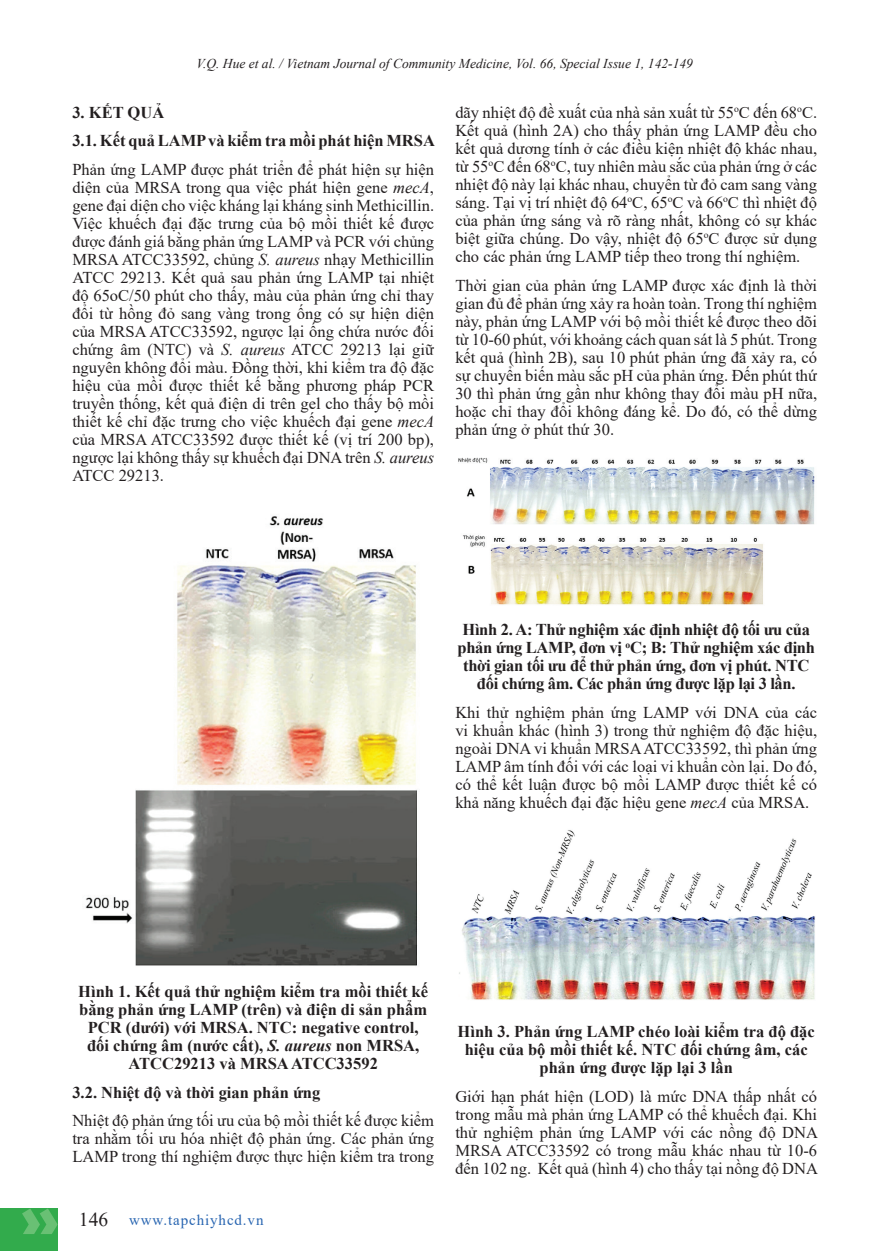
<style>
.page{position:relative;width:881px;height:1251px;background:#fff}
.page>*{position:absolute;margin:0;border:0;box-sizing:border-box;transform-origin:0 0}
.t1{font:16.5px/18px "Times New Roman";color:#231f20;text-align:justify}
.t2{font:700 16.5px/18px "Times New Roman";color:#231f20;text-align:center}
.t3{font:700 16.5px/18px "Times New Roman";letter-spacing:-.02em;color:#231f20;text-align:center}
.t4{font:15px "Times New Roman";letter-spacing:.06em;color:#2865b1}
.t5{font:italic 13.5px "Times New Roman";color:#231f20}
.s1{font-style:italic}
.s2{font-size:19.5px;color:#231f20}
</style>
<div class="page">
<div style="left:0;top:1208px;width:58px;height:42px;background:#32ab4c"></div>
<svg style="left:22px;top:1208px;width:36px;height:25px"></svg>
<img style="left:85px;top:516px;width:332px;height:450px">
<img style="left:458px;top:457px;width:357px;height:148px">
<img style="left:459px;top:830px;width:356px;height:170px">
<p class="t5" style="left:196px;top:54px;width:497px">V.Q. Hue et al. / Vietnam Journal of Community Medicine, Vol. 66, Special Issue 1, 142-149</p>
<p class="t2" style="left:72px;top:97px;width:364px;line-height:28.7px;text-align:left">3. KẾT QUẢ<br>3.1. Kết quả LAMP và kiểm tra mồi phát hiện MRSA</p>
<p class="t1" style="left:72px;top:160px;width:363px">Phản ứng LAMP được phát triển để phát hiện sự hiện diện của MRSA trong qua việc phát hiện gene <span class="s1">mecA</span>, gene đại diện cho việc kháng lại kháng sinh Methicillin.<br>Việc khuếch đại đặc trưng của bộ mồi thiết kế được được đánh giá bằng phản ứng LAMP và PCR với chủng MRSA ATCC33592, chủng <span class="s1">S. aureus</span> nhạy Methicillin ATCC 29213. Kết quả sau phản ứng LAMP tại nhiệt độ 65oC/50 phút cho thấy, màu của phản ứng chỉ thay đổi từ hồng đỏ sang vàng trong ống có sự hiện diện của MRSA ATCC33592, ngược lại ống chứa nước đối chứng âm (NTC) và <span class="s1">S. aureus</span> ATCC 29213 lại giữ nguyên không đổi màu. Đồng thời, khi kiểm tra độ đặc hiệu của mồi được thiết kế bằng phương pháp PCR truyền thống, kết quả điện di trên gel cho thấy bộ mồi thiết kế chỉ đặc trưng cho việc khuếch đại gene <span class="s1">mecA </span>của MRSA ATCC33592 được thiết kế (vị trí 200 bp), ngược lại không thấy sự khuếch đại DNA trên <span class="s1">S. aureus </span>ATCC 29213.</p>
<p class="t1" style="left:455px;top:103px;width:363px">dãy nhiệt độ đề xuất của nhà sản xuất từ 55<sup>o</sup>C đến 68<sup>o</sup>C.<br>Kết quả (hình 2A) cho thấy phản ứng LAMP đều cho kết quả dương tính ở các điều kiện nhiệt độ khác nhau, từ 55<sup>o</sup>C đến 68<sup>o</sup>C, tuy nhiên màu sắc của phản ứng ở các nhiệt độ này lại khác nhau, chuyển từ đỏ cam sang vàng sáng. Tại vị trí nhiệt độ 64<sup>o</sup>C, 65<sup>o</sup>C và 66<sup>o</sup>C thì nhiệt độ của phản ứng sáng và rõ ràng nhất, không có sự khác biệt giữa chúng. Do vậy, nhiệt độ 65<sup>o</sup>C được sử dụng cho các phản ứng LAMP tiếp theo trong thí nghiệm.</p>
<p class="t1" style="left:455px;top:275px;width:363px">Thời gian của phản ứng LAMP được xác định là thời gian đủ để phản ứng xảy ra hoàn toàn. Trong thí nghiệm này, phản ứng LAMP với bộ mồi thiết kế được theo dõi từ 10-60 phút, với khoảng cách quan sát là 5 phút. Trong kết quả (hình 2B), sau 10 phút phản ứng đã xảy ra, có sự chuyển biến màu sắc pH của phản ứng. Đến phút thứ 30 thì phản ứng gần như không thay đổi màu pH nữa, hoặc chỉ thay đổi không đáng kể. Do đó, có thể dừng phản ứng ở phút thứ 30.</p>
<p class="t3" style="left:457px;top:620px;width:359px">Hình 2. A: Thử nghiệm xác định nhiệt độ tối ưu của phản ứng LAMP, đơn vị <sup>o</sup>C; B: Thử nghiệm xác định thời gian tối ưu để thử phản ứng, đơn vị phút. NTC đối chứng âm. Các phản ứng được lặp lại 3 lần.</p>
<p class="t1" style="left:455px;top:702px;width:363px">Khi thử nghiệm phản ứng LAMP với DNA của các vi khuẩn khác (hình 3) trong thử nghiệm độ đặc hiệu, ngoài DNA vi khuẩn MRSA ATCC33592, thì phản ứng LAMP âm tính đối với các loại vi khuẩn còn lại. Do đó, có thể kết luận được bộ mồi LAMP được thiết kế có khả năng khuếch đại đặc hiệu gene <span class="s1">mecA</span> của MRSA.</p>
<p class="t2" style="left:78px;top:981px;width:351px">Hình 1. Kết quả thử nghiệm kiểm tra mồi thiết kế bằng phản ứng LAMP (trên) và điện di sản phẩm PCR (dưới) với MRSA. NTC: negative control, đối chứng âm (nước cất), <span class="s1">S. aureus</span> non MRSA, ATCC29213 và MRSA ATCC33592</p>
<p class="t2" style="left:72px;top:1082px;width:249px">3.2. Nhiệt độ và thời gian phản ứng</p>
<p class="t1" style="left:72px;top:1110px;width:363px">Nhiệt độ phản ứng tối ưu của bộ mồi thiết kế được kiểm tra nhằm tối ưu hóa nhiệt độ phản ứng. Các phản ứng LAMP trong thí nghiệm được thực hiện kiểm tra trong</p>
<p class="t4" style="left:79px;top:1208px;width:186px"><span class="s2">146</span> www.tapchiyhcd.vn</p>
<p class="t2" style="left:457px;top:1021px;width:358px">Hình 3. Phản ứng LAMP chéo loài kiểm tra độ đặc hiệu của bộ mồi thiết kế. NTC đối chứng âm, các phản ứng được lặp lại 3 lần</p>
<p class="t1" style="left:455px;top:1086px;width:364px">Giới hạn phát hiện (LOD) là mức DNA thấp nhất có trong mẫu mà phản ứng LAMP có thể khuếch đại. Khi thử nghiệm phản ứng LAMP với các nồng độ DNA MRSA ATCC33592 có trong mẫu khác nhau từ 10-6 đến 102 ng. Kết quả (hình 4) cho thấy tại nồng độ DNA</p>
</div>
